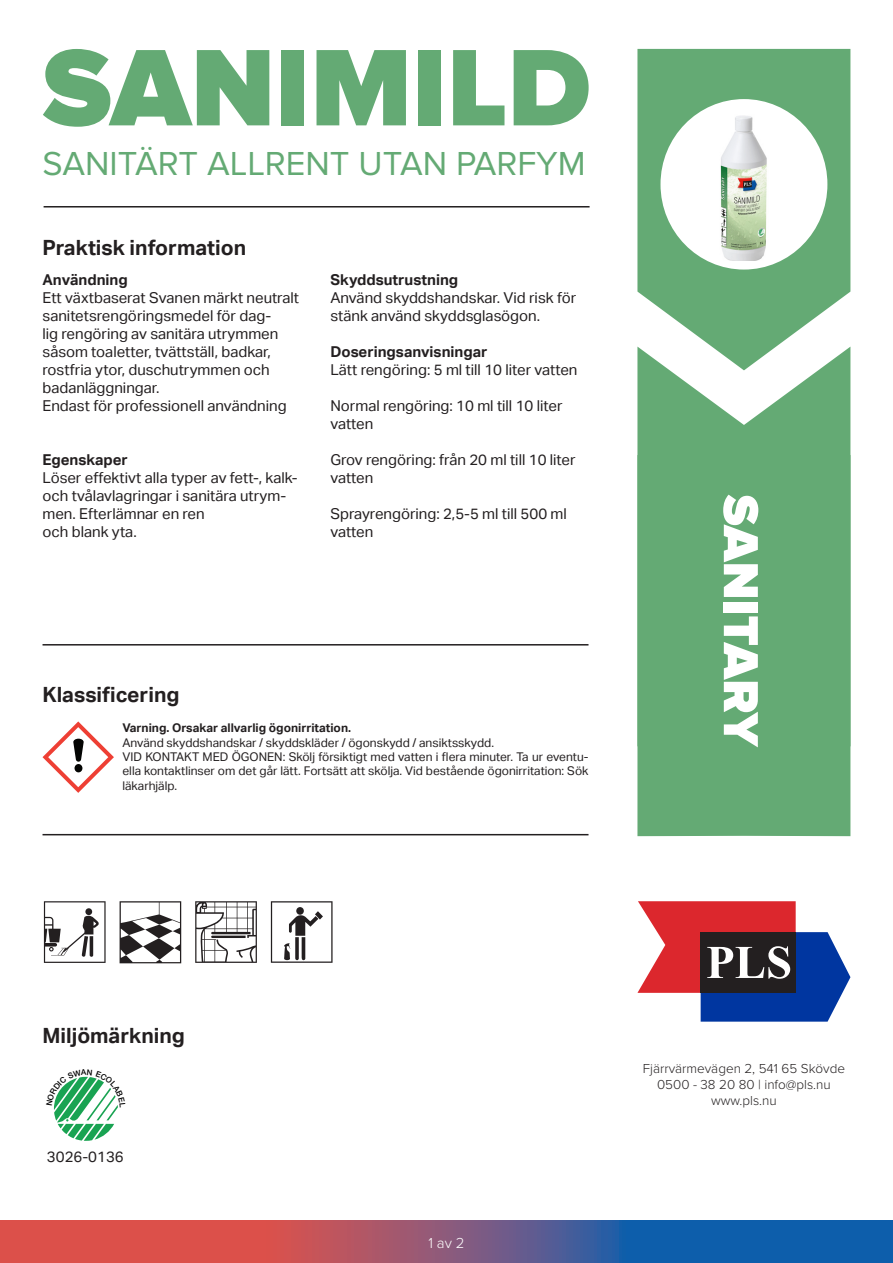
<style>
.page{position:relative;width:893px;height:1263px;background:#fff}
.page>*{position:absolute;margin:0;border:0;box-sizing:border-box;transform-origin:0 0}
.t1{font:900 112.95px "Proxima Nova";color:#64aa74}
.t2{font:900 51px "Proxima Nova";letter-spacing:-.01em;color:#fff}
.t3{font:34.5px "Proxima Nova";color:#64aa74}
.t4{font:700 21px "Aktiv Grotesk";color:#231f20}
.t5{font:15px/18px "Aktiv Grotesk";color:#231f20}
.t6{font:700 15px "Aktiv Grotesk";color:#231f20}
.t7{font:300 15px "Proxima Nova";color:#fff}
.t8{font:300 13.5px "Proxima Nova";color:#231f20}
.t9{font:12px/14.4px "Aktiv Grotesk";color:#231f20;text-align:justify}
.t10{font:700 12px "Aktiv Grotesk";color:#231f20}
</style>
<div class="page">
<svg style="left:637px;top:901px;width:213px;height:121px"></svg>
<hr style="left:43px;top:834px;width:545px;height:1px;background:#231f20">
<hr style="left:43px;top:644px;width:545px;height:1px;background:#231f20">
<hr style="left:44px;top:206px;width:546px;height:1px;background:#231f20">
<svg style="left:637px;top:49px;width:213px;height:298px;background:#74b382"></svg>
<svg style="left:637px;top:347px;width:213px;height:108px;fill:#64aa74"></svg>
<div style="left:637px;top:455px;width:213px;height:381px;background:#64aa74"></div>
<div style="left:660px;top:99px;width:167px;height:171px;background:#fff;border-radius:50%"></div>
<svg style="left:0;top:1220px;width:893px;height:43px;background:#7b577a"></svg>
<img style="left:720px;top:116px;width:47px;height:144px">
<svg style="left:43px;top:721px;width:71px;height:72px"></svg>
<svg style="left:271px;top:901px;width:62px;height:62px"></svg>
<svg style="left:195px;top:901px;width:62px;height:62px"></svg>
<svg style="left:120px;top:901px;width:61px;height:62px"></svg>
<svg style="left:44px;top:901px;width:62px;height:62px"></svg>
<svg style="left:53px;top:1076px;width:65px;height:65px"></svg>
<p class="t1" style="left:43px;top:23px;width:550px">SANIMILD</p>
<p class="t3" style="left:43px;top:144px;width:545px">SANITÄRT ALLRENT UTAN PARFYM</p>
<p class="t4" style="left:43px;top:235px;width:205px">Praktisk information</p>
<p class="t6" style="left:43px;top:271px;width:87px">Användning</p>
<p class="t5" style="left:43px;top:289px;width:258px">Ett växtbaserat Svanen märkt neutralt sanitetsrengöringsmedel för dag-<br>lig rengöring av sanitära utrymmen såsom toaletter, tvättställ, badkar, rostfria ytor, duschutrymmen och badanläggningar.</p>
<p class="t5" style="left:43px;top:397px;width:246px">Endast för professionell användning</p>
<p class="t6" style="left:43px;top:451px;width:87px">Egenskaper</p>
<p class="t5" style="left:43px;top:469px;width:257px">Löser effektivt alla typer av fett-, kalk&shy;och tvålavlagringar i sanitära utrym&shy;men. Efterlämnar en ren</p>
<p class="t5" style="left:43px;top:523px;width:96px">och blank yta.</p>
<p class="t6" style="left:330px;top:271px;width:129px">Skyddsutrustning</p>
<p class="t5" style="left:330px;top:289px;width:247px">Använd skyddshandskar. Vid risk för stänk använd skyddsglasögon.</p>
<p class="t6" style="left:330px;top:343px;width:159px">Doseringsanvisningar</p>
<p class="t5" style="left:330px;top:361px;width:249px">Lätt rengöring: 5 ml till 10 liter vatten</p>
<p class="t5" style="left:330px;top:397px;width:234px">Normal rengöring: 10 ml till 10 liter vatten</p>
<p class="t5" style="left:330px;top:451px;width:247px">Grov rengöring: från 20 ml till 10 liter vatten</p>
<p class="t5" style="left:330px;top:505px;width:238px">Sprayrengöring: 2,5-5 ml till 500 ml vatten</p>
<p class="t4" style="left:43px;top:682px;width:139px">Klassificering</p>
<p class="t10" style="left:122px;top:721px;width:230px">Varning. Orsakar allvarlig ögonirritation.</p>
<p class="t9" style="left:122px;top:735px;width:373px">Använd skyddshandskar / skyddskläder / ögonskydd / ansiktsskydd.</p>
<p class="t9" style="left:122px;top:750px;width:468px">VID KONTAKT MED ÖGONEN: Skölj försiktigt med vatten i flera minuter. Ta ur eventu&shy;ella kontaktlinser om det går lätt. Fortsätt att skölja. Vid bestående ögonirritation: Sök läkarhjälp.</p>
<p class="t2" style="left:770px;top:494px;width:255px;rotate:90deg">SANITARY</p>
<p class="t4" style="left:43px;top:1024px;width:144px">Miljömärkning</p>
<p class="t5" style="left:47px;top:1147px;width:78px">3026-0136</p>
<p class="t7" style="left:428px;top:1231px;width:38px">1 av 2</p>
<p class="t8" style="left:643px;top:1058px;width:204px">Fjärrvärmevägen 2, 541 65 Skövde</p>
<p class="t8" style="left:657px;top:1074px;width:175px">0500 - 38 20 80 | info@pls.nu</p>
<p class="t8" style="left:711px;top:1090px;width:67px">www.pls.nu</p>
</div>
